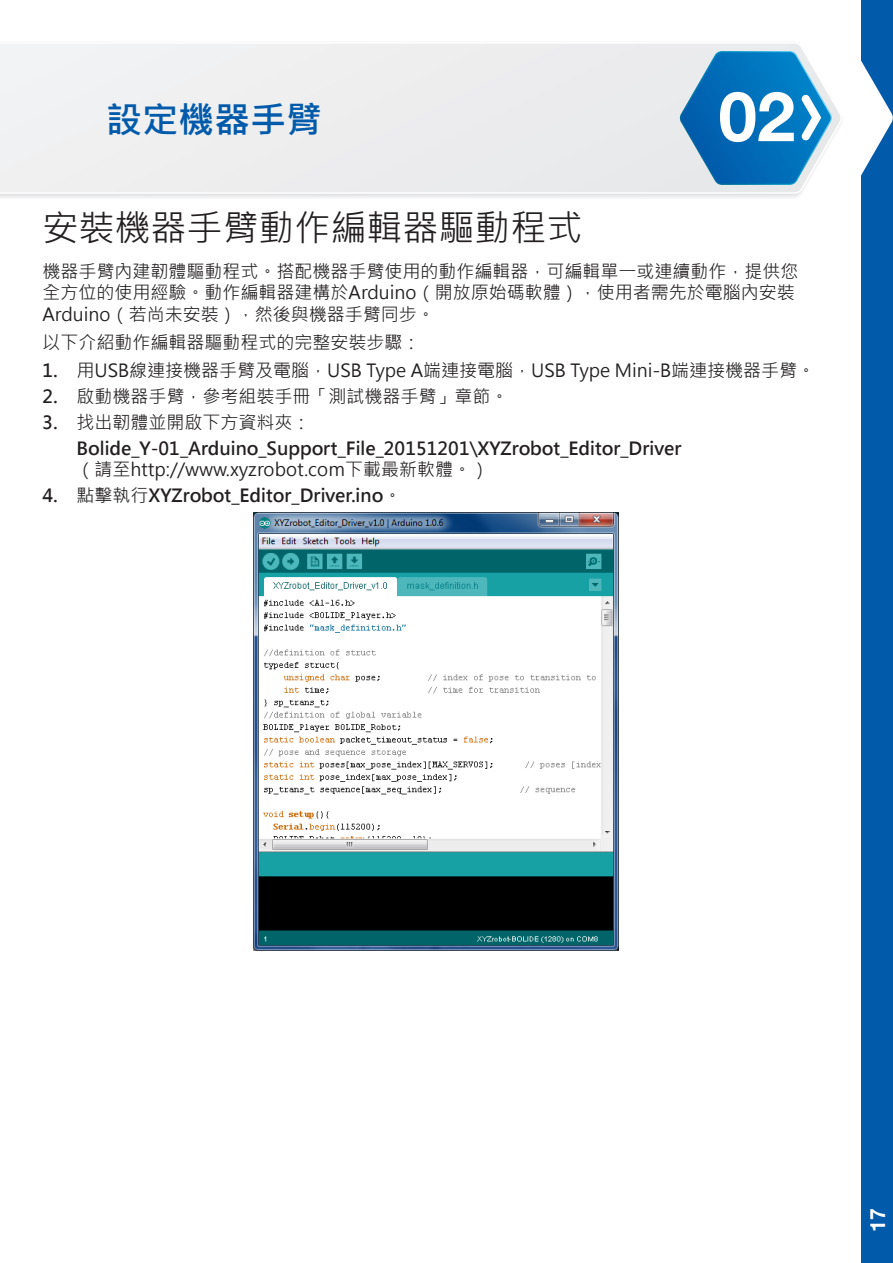
<style>
.page{position:relative;width:893px;height:1263px;background:#fff}
.page>*{position:absolute;margin:0;border:0;box-sizing:border-box;transform-origin:0 0}
.Chapter_Number{font:700 69px "Helvetica Neue";color:#fff}
.Heading_1{font:36px "Microsoft Jheng Hei";color:#231f20}
.Chapter_Title__conti{font:700 36px "Microsoft Jheng Hei";color:#015aaa}
.t1{font:700 21px "Helvetica Neue";color:#fff}
.t2{font:18px/21.6px "Microsoft Jheng Hei";color:#231f20}
.Indent_1{font:700 18px/21.6px "Microsoft Jheng Hei";color:#231f20}
.s1{font-weight:700}
.s2{font-weight:400}
</style>
<div class="page">
<div style="left:861px;top:0;width:32px;height:1263px;background:#015aaa"></div>
<svg style="left:861px;top:60px;width:32px;height:116px"></svg>
<div style="left:0;top:44px;width:801px;height:150px;background:#eeeeef"></div>
<svg style="left:679px;top:44px;width:163px;height:149px"></svg>
<img style="left:253px;top:512px;width:366px;height:439px">
<p class="Chapter_Title__conti" style="left:106px;top:98px;width:217px">設定機器手臂</p>
<p class="Chapter_Number" style="left:718px;top:74px;width:78px">02</p>
<p class="Heading_1" style="left:43px;top:206px;width:541px">安裝機器手臂動作編輯器驅動程式</p>
<p class="t2" style="left:43px;top:260px;width:757px">機器手臂內建韌體驅動程式。搭配機器手臂使用的動作編輯器，可編輯單一或連續動作，提供您全方位的使用經驗。動作編輯器建構於Arduino（開放原始碼軟體），使用者需先於電腦內安裝<br>Arduino（若尚未安裝），然後與機器手臂同步。</p>
<p class="t2" style="left:43px;top:332px;width:379px">以下介紹動作編輯器驅動程式的完整安裝步驟：</p>
<p class="t2" style="left:43px;top:360px;width:774px"><span class="s1">1.</span> 用USB線連接機器手臂及電腦，USB Type A端連接電腦，USB Type Mini-B端連接機器手臂。</p>
<p class="t2" style="left:43px;top:385px;width:468px"><span class="s1">2.</span> 啟動機器手臂，參考組裝手冊「測試機器手臂」章節。</p>
<p class="t2" style="left:43px;top:411px;width:270px"><span class="s1">3.</span> 找出韌體並開啟下方資料夾：</p>
<p class="Indent_1" style="left:77px;top:437px;width:607px">Bolide_Y-01_Arduino_Support_File_20151201\XYZrobot_Editor_Driver<span class="s2">（請至http://www.xyzrobot.com下載最新軟體。）</span></p>
<p class="Indent_1" style="left:43px;top:485px;width:360px">4. <span class="s2">點擊執行</span>XYZrobot_Editor_Driver.ino<span class="s2">。</span></p>
<p class="t1" style="left:865px;top:1232px;width:25px;rotate:-90deg">17</p>
</div>
